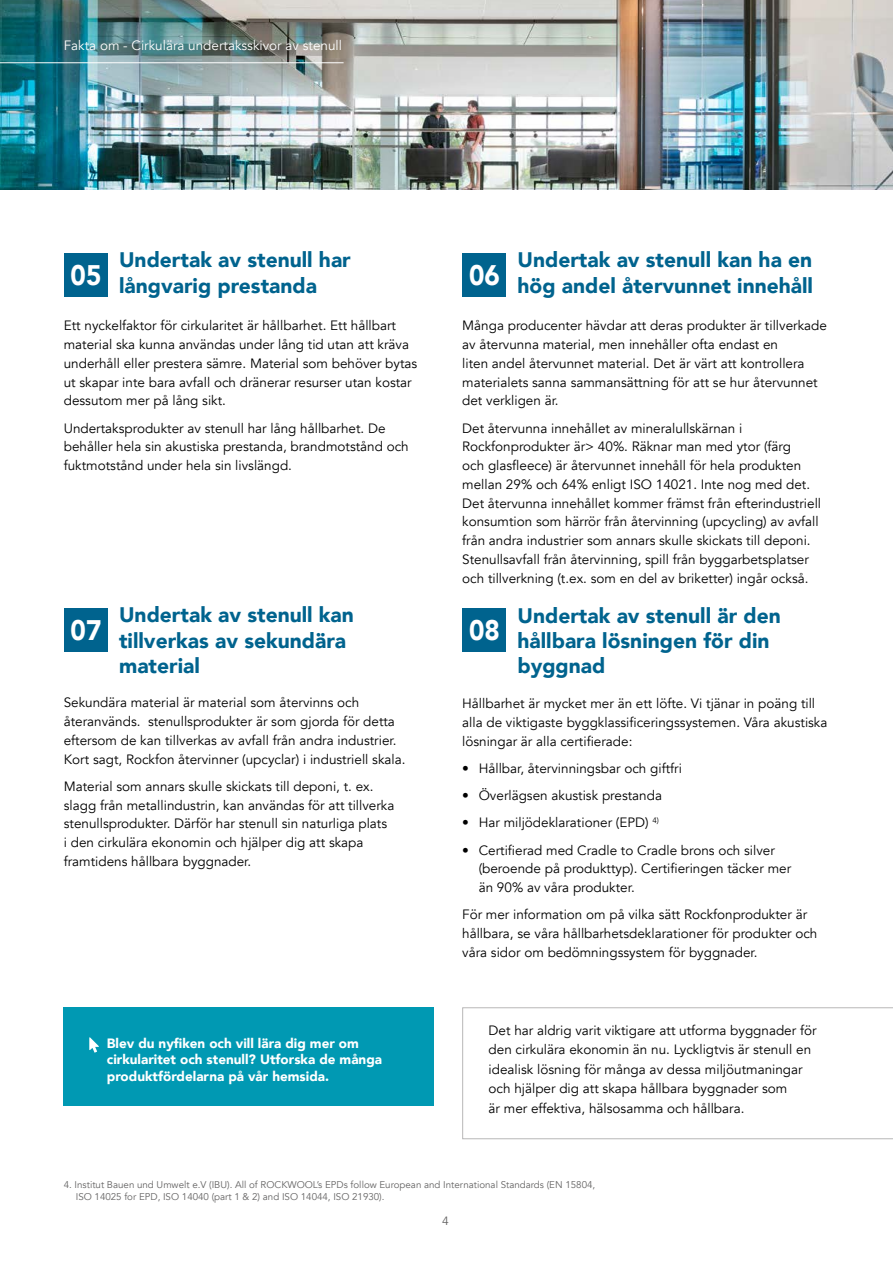
<style>
.page{position:relative;width:893px;height:1263px;background:#fff}
.page>*{position:absolute;margin:0;border:0;box-sizing:border-box;transform-origin:0 0}
.t1{font:900 28.2px "Avenir";color:#fff;scale:.92 1}
.t2{font:900 21px/25.2px "Avenir";color:#00638e}
.t3{font:13.5px/18.8px "Avenir";color:#000}
.t4{font:900 13.5px/16.2px "Avenir";color:#fff}
.t5{font:13.5px "Avenir";color:#fff}
.t6{font:12px "Avenir";color:#646363}
.t7{font:9.75px/11.7px "Avenir";color:#646363}
</style>
<div class="page">
<img style="left:0;top:0;width:893px;height:189px">
<hr style="left:0;top:62px;width:344px;height:1px;background:#fff">
<div style="left:462px;top:253px;width:44px;height:44px;background:#00638e"></div>
<div style="left:462px;top:608px;width:44px;height:44px;background:#00638e"></div>
<div style="left:64px;top:253px;width:44px;height:44px;background:#00638e"></div>
<svg style="left:462px;top:1007px;width:431px;height:132px"></svg>
<div style="left:64px;top:1007px;width:370px;height:99px;background:#0099b3"></div>
<svg style="left:89px;top:1037px;width:10px;height:16px"></svg>
<div style="left:64px;top:608px;width:44px;height:44px;background:#00638e"></div>
<p class="t5" style="left:64px;top:38px;width:280px">Fakta om - Cirkulära undertaksskivor av stenull</p>
<h2 class="t2" style="left:119px;top:247px;width:233px">Undertak av stenull har långvarig prestanda</h2>
<p class="t3" style="left:64px;top:317px;width:355px">Ett nyckelfaktor för cirkularitet är hållbarhet. Ett hållbart material ska kunna användas under lång tid utan att kräva underhåll eller prestera sämre. Material som behöver bytas ut skapar inte bara avfall och dränerar resurser utan kostar dessutom mer på lång sikt.</p>
<p class="t3" style="left:64px;top:419px;width:347px">Undertaksprodukter av stenull har lång hållbarhet. De behåller hela sin akustiska prestanda, brandmotstånd och fuktmotstånd under hela sin livslängd.</p>
<h1 class="t1" style="left:71px;top:251px;width:35px">05</h1>
<h2 class="t2" style="left:517px;top:247px;width:297px">Undertak av stenull kan ha en hög andel återvunnet innehåll</h2>
<p class="t3" style="left:462px;top:317px;width:366px">Många producenter hävdar att deras produkter är tillverkade av återvunna material, men innehåller ofta endast en<br>liten andel återvunnet material. Det är värt att kontrollera materialets sanna sammansättning för att se hur återvunnet det verkligen är.</p>
<p class="t3" style="left:462px;top:419px;width:360px">Det återvunna innehållet av mineralullskärnan i Rockfonprodukter är&gt; 40%. Räknar man med ytor (färg<br>och glasfleece) är återvunnet innehåll för hela produkten mellan 29% och 64% enligt ISO 14021. Inte nog med det.<br>Det återvunna innehållet kommer främst från efterindustriell konsumtion som härrör från återvinning (upcycling) av avfall från andra industrier som annars skulle skickats till deponi.<br>Stenullsavfall från återvinning, spill från byggarbetsplatser och tillverkning (t.ex. som en del av briketter) ingår också.</p>
<h1 class="t1" style="left:469px;top:251px;width:35px">06</h1>
<h2 class="t2" style="left:119px;top:602px;width:236px">Undertak av stenull kan tillverkas av sekundära material</h2>
<p class="t3" style="left:64px;top:694px;width:343px">Sekundära material är material som återvinns och återanvänds. stenullsprodukter är som gjorda för detta eftersom de kan tillverkas av avfall från andra industrier.<br>Kort sagt, Rockfon återvinner (upcyclar) i industriell skala.</p>
<p class="t3" style="left:64px;top:777px;width:332px">Material som annars skulle skickats till deponi, t. ex. slagg från metallindustrin, kan användas för att tillverka stenullsprodukter. Därför har stenull sin naturliga plats<br>i den cirkulära ekonomin och hjälper dig att skapa framtidens hållbara byggnader.</p>
<h1 class="t1" style="left:71px;top:606px;width:35px">07</h1>
<h2 class="t2" style="left:517px;top:603px;width:265px">Undertak av stenull är den hållbara lösningen för din byggnad</h2>
<p class="t3" style="left:462px;top:694px;width:367px">Hållbarhet är mycket mer än ett löfte. Vi tjänar in poäng till alla de viktigaste byggklassificeringssystemen. Våra akustiska lösningar är alla certifierade:</p>
<p class="t3" style="left:462px;top:759px;width:221px">• Hållbar, återvinningsbar och giftfri</p>
<p class="t3" style="left:462px;top:786px;width:201px">• Överlägsen akustisk prestanda</p>
<p class="t3" style="left:462px;top:813px;width:198px">• Har miljödeklarationer (EPD) <sup>4)</sup></p>
<p class="t3" style="left:479px;top:841px;width:314px;text-indent:-16px">• Certifierad med Cradle to Cradle brons och silver (beroende på produkttyp). Certifieringen täcker mer än 90% av våra produkter.</p>
<p class="t3" style="left:462px;top:905px;width:357px">För mer information om på vilka sätt Rockfonprodukter är hållbara, se våra hållbarhetsdeklarationer för produkter och våra sidor om bedömningssystem för byggnader.</p>
<h1 class="t1" style="left:469px;top:606px;width:35px">08</h1>
<p class="t4" style="left:107px;top:1035px;width:277px">Blev du nyfiken och vill lära dig mer om cirkularitet och stenull? Utforska de många produktfördelarna på vår hemsida.</p>
<p class="t3" style="left:489px;top:1021px;width:329px;line-height:19.5px">Det har aldrig varit viktigare att utforma byggnader för den cirkulära ekonomin än nu. Lyckligtvis är stenull en idealisk lösning för många av dessa miljöutmaningar och hjälper dig att skapa hållbara byggnader som<br>är mer effektiva, hälsosamma och hållbara.</p>
<p class="t7" style="left:76px;top:1179px;width:521px;text-indent:-12px">4. Institut Bauen und Umwelt e.V (IBU). All of ROCKWOOL’s EPDs follow European and International Standards (EN 15804,<br>ISO 14025 for EPD, ISO 14040 (part 1 &amp; 2) and ISO 14044, ISO 21930).</p>
<p class="t6" style="left:442px;top:1213px;width:8px">4</p>
</div>
